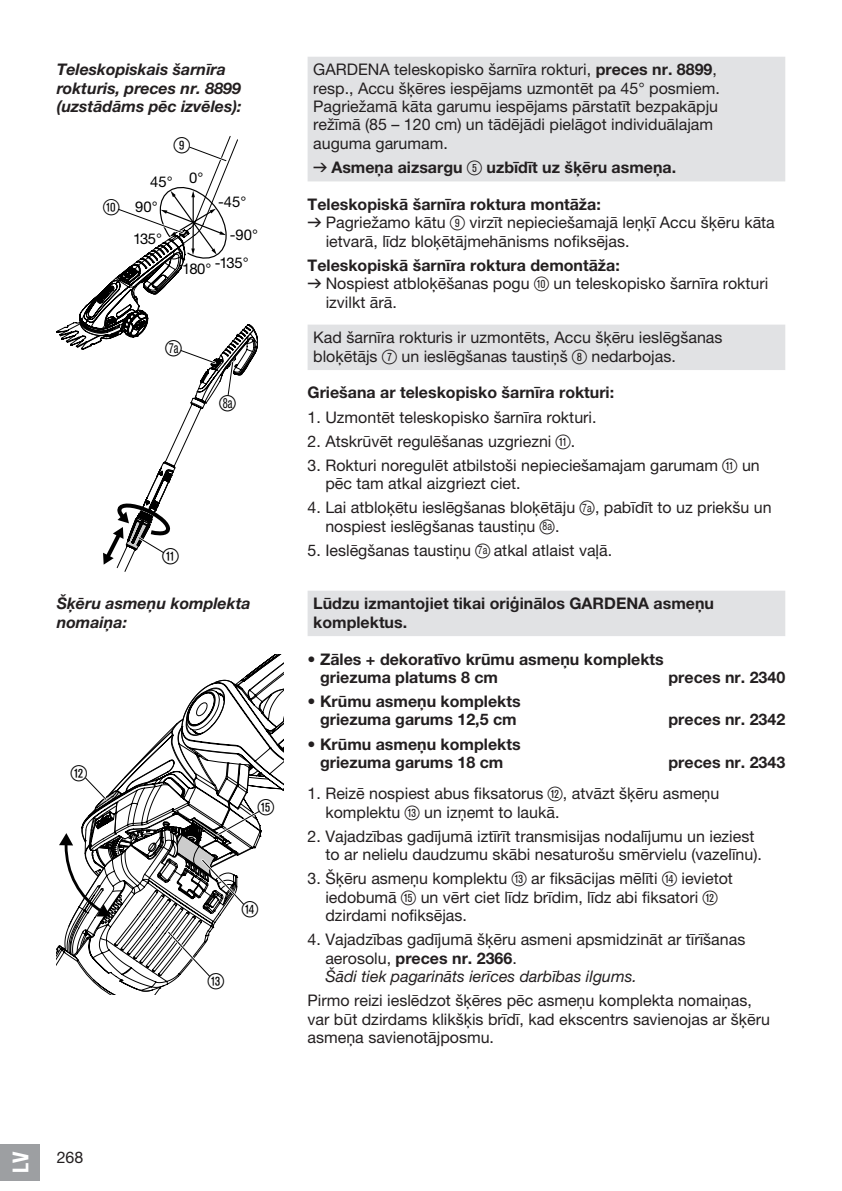
<style>
.page{position:relative;width:842px;height:1191px;background:#fff}
.page>*{position:absolute;margin:0;border:0;box-sizing:border-box;transform-origin:0 0}
.t1{font:22px "Ziffernim Kreisund Quadrat BQ";color:#000}
.t2{font:22px "GARDENA Pro Bo Cond";color:#fff}
.t3{font:16px/18.4px "GARDENA Pro";color:#231f20}
.t4{font:700 16px/18.4px "GARDENA Pro";color:#231f20}
.t5{font:italic 700 16px/18.4px "GARDENA Pro";color:#231f20}
.t6{font:14.8px/24.6px "GARDENA Pro";letter-spacing:-.02em;color:#000}
.t7{font:condensed 14px "GARDENA Pro";color:#000;scale:.75 1}
.s1{font-family:"Ziffernim Kreisund Quadrat BQ";font-stretch:normal;font-size:22px}
.s2{font-weight:700}
.s3{font-family:"Formdruck";font-weight:400}
.s4{font-family:"Ziffernim Kreisund Quadrat BQ";font-weight:400;font-size:20px}
.s5{font-family:"Formdruck"}
.s6{font-family:"Ziffernim Kreisund Quadrat BQ";font-size:20px}
.s7{font-size:11.6px}
.s8{font-style:italic}
</style>
<div class="page">
<div style="left:0;top:1143px;width:40px;height:37px;background:#9d9fa2"></div>
<svg style="left:308px;top:57px;width:477px;height:579px"></svg>
<svg style="left:57px;top:136px;width:201px;height:436px"></svg>
<svg style="left:57px;top:654px;width:226px;height:340px"></svg>
<p class="t5" style="left:57px;top:60px;width:186px">Teleskopiskais šarnīra rokturis, preces nr. 8899 (uzstādāms pēc izvēles):</p>
<h1 class="t1" style="left:103px;top:195px;width:18px">0</h1>
<h1 class="t1" style="left:174px;top:132px;width:18px">9</h1>
<p class="t6" style="left:135px;top:169px;width:39px;text-indent:15px">45°<br>90°</p>
<p class="t6" style="left:133px;top:226px;width:31px">135°</p>
<p class="t6" style="left:189px;top:165px;width:16px">0°</p>
<p class="t6" style="left:218px;top:189px;width:30px">-45°</p>
<p class="t6" style="left:215px;top:220px;width:45px;line-height:28.8px;text-indent:15px">-90° -135°</p>
<p class="t6" style="left:182px;top:256px;width:31px">180°</p>
<p class="t7" style="left:165px;top:340px;width:23px"><span class="s1">ß</span>7 a</p>
<p class="t7" style="left:220px;top:394px;width:23px"><span class="s1">ß</span>8 a</p>
<h1 class="t1" style="left:162px;top:543px;width:18px">Q</h1>
<p class="t5" style="left:57px;top:594px;width:196px">Šķēru asmeņu komplekta nomaiņa:</p>
<h1 class="t1" style="left:71px;top:761px;width:18px">W</h1>
<h1 class="t1" style="left:258px;top:794px;width:18px">T</h1>
<h1 class="t1" style="left:242px;top:896px;width:18px">R</h1>
<h1 class="t1" style="left:208px;top:968px;width:18px">E</h1>
<p class="t3" style="left:313px;top:60px;width:408px">GARDENA teleskopisko šarnīra rokturi, <span class="s2">preces nr. 8899</span>, resp., Accu šķēres iespējams uzmontēt pa 45° posmiem.<br>Pagriežamā kāta garumu iespējams pārstatīt bezpakāpju režīmā (85 – 120 cm) un tādējādi pielāgot individuālajam auguma garumam.</p>
<p class="t4" style="left:313px;top:158px;width:364px"><span class="s3">v</span> Asmeņa aizsargu <span class="s4">5</span> uzbīdīt uz šķēru asmeņa.</p>
<p class="t4" style="left:308px;top:195px;width:295px">Teleskopiskā šarnīra roktura montāža:</p>
<p class="t3" style="left:308px;top:213px;width:469px"><span class="s5">v</span> Pagriežamo kātu <span class="s6">9</span> virzīt nepieciešamajā leņķī Accu šķēru kāta</p>
<p class="t3" style="left:326px;top:232px;width:305px">ietvarā, līdz bloķētājmehānisms nofiksējas.</p>
<p class="t4" style="left:308px;top:255px;width:314px">Teleskopiskā šarnīra roktura demontāža:</p>
<p class="t3" style="left:308px;top:274px;width:462px"><span class="s5">v</span> Nospiest atbloķēšanas pogu <span class="s6">0</span> un teleskopisko šarnīra rokturi</p>
<p class="t3" style="left:326px;top:292px;width:73px">izvilkt ārā.</p>
<p class="t3" style="left:313px;top:328px;width:411px">Kad šarnīra rokturis ir uzmontēts, Accu šķēru ieslēgšanas bloķētājs <span class="s6">7</span> un ieslēgšanas taustiņš <span class="s6">8</span> nedarbojas.</p>
<p class="t4" style="left:308px;top:383px;width:308px">Griešana ar teleskopisko šarnīra rokturi:</p>
<p class="t3" style="left:308px;top:407px;width:290px">1. Uzmontēt teleskopisko šarnīra rokturi.</p>
<p class="t3" style="left:308px;top:431px;width:269px">2. Atskrūvēt regulēšanas uzgriezni <span class="s6">Q</span>.</p>
<p class="t3" style="left:325px;top:455px;width:436px;text-indent:-18px">3. Rokturi noregulēt atbilstoši nepieciešamajam garumam <span class="s6">Q</span> un pēc tam atkal aizgriezt ciet.</p>
<p class="t3" style="left:325px;top:498px;width:448px;text-indent:-18px">4. Lai atbloķētu ieslēgšanas bloķētāju <span class="s6">ß</span><span class="s7">7a</span> , pabīdīt to uz priekšu un nospiest ieslēgšanas taustiņu <span class="s6">ß</span><span class="s7">8a</span> .</p>
<p class="t3" style="left:308px;top:540px;width:306px">5. Ieslēgšanas taustiņu <span class="s6">ß</span><span class="s7">7a</span> atkal atlaist vaļā.</p>
<p class="t4" style="left:313px;top:594px;width:402px">Lūdzu izmantojiet tikai oriģinālos GARDENA asmeņu komplektus.</p>
<p class="t4" style="left:320px;top:649px;width:345px;text-indent:-12px">• Zāles + dekoratīvo krūmu asmeņu komplekts griezuma platums 8 cm</p>
<p class="t4" style="left:668px;top:667px;width:118px">preces nr. 2340</p>
<p class="t4" style="left:308px;top:692px;width:214px;text-align:center">• Krūmu asmeņu komplekts griezuma garums 12,5 cm</p>
<p class="t4" style="left:668px;top:710px;width:118px">preces nr. 2342</p>
<p class="t4" style="left:308px;top:734px;width:214px;text-align:center">• Krūmu asmeņu komplekts griezuma garums 18 cm</p>
<p class="t4" style="left:668px;top:752px;width:118px">preces nr. 2343</p>
<p class="t3" style="left:325px;top:784px;width:395px;text-indent:-18px">1. Reizē nospiest abus fiksatorus <span class="s6">W</span>, atvāzt šķēru asmeņu komplektu <span class="s6">E</span> un izņemt to laukā.</p>
<p class="t3" style="left:325px;top:827px;width:438px;text-indent:-18px">2. Vajadzības gadījumā iztīrīt transmisijas nodalījumu un ieziest to ar nelielu daudzumu skābi nesaturošu smērvielu (vazelīnu).</p>
<p class="t3" style="left:325px;top:869px;width:409px;text-indent:-18px">3. Šķēru asmeņu komplektu <span class="s6">E</span> ar fiksācijas mēlīti <span class="s6">R</span> ievietot iedobumā <span class="s6">T</span> un vērt ciet līdz brīdim, līdz abi fiksatori <span class="s6">W </span>dzirdami nofiksējas.</p>
<p class="t3" style="left:325px;top:930px;width:421px;text-indent:-18px">4. Vajadzības gadījumā šķēru asmeni apsmidzināt ar tīrīšanas aerosolu, <span class="s2">preces nr. 2366</span>.<br><span class="s8">Šādi tiek pagarināts ierīces darbības ilgums.</span></p>
<p class="t3" style="left:308px;top:991px;width:464px">Pirmo reizi ieslēdzot šķēres pēc asmeņu komplekta nomaiņas, var būt dzirdams klikšķis brīdī, kad ekscentrs savienojas ar šķēru asmeņa savienotājposmu.</p>
<h1 class="t2" style="left:7px;top:1172px;width:23px;rotate:-90deg">LV</h1>
<p class="t3" style="left:57px;top:1147px;width:28px">268</p>
</div>
